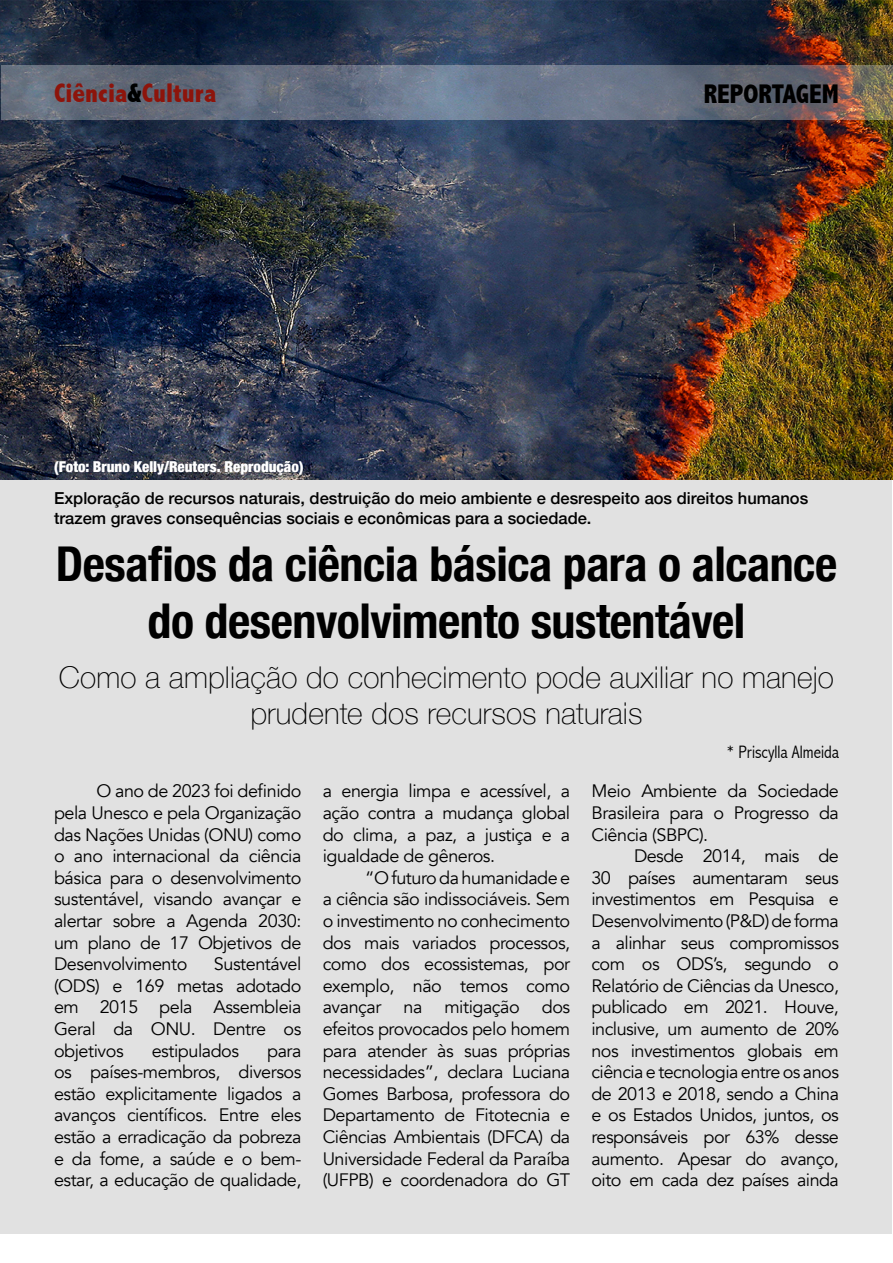
<style>
.page{position:relative;width:893px;height:1263px;background:#fff}
.page>*{position:absolute;margin:0;border:0;box-sizing:border-box;transform-origin:0 0}
.t1{font:700 condensed 48px/57.6px "Helvetica Neue";letter-spacing:-.01em;color:#000;text-align:center}
.t2{font:100 30px/36px "Helvetica Neue";letter-spacing:.005em;color:#000;text-align:center}
.t3{font:800 condensed 27px "Abadi";color:#8d140b}
.t4{font:800 condensed 27px "Abadi";color:#000}
.t5{font:18px/21.6px "Avenir";letter-spacing:-.025em;color:#000;text-align:justify}
.t6{font:300 condensed 18px "Abadi";color:#000}
.t7{font:500 16.5px/19.8px "Helvetica Neue";color:#000}
.t8{font:900 condensed 15px "Helvetica Neue";color:#fff}
.s1{color:#000}
</style>
<div class="page">
<div style="left:0;top:453px;width:892px;height:780px;background:#e1e1e1"></div>
<img style="left:0;top:0;width:893px;height:480px">
<svg style="left:1px;top:66px;width:892px;height:54px;background:#69707e"></svg>
<h3 class="t3" style="left:54px;top:77px;width:164px">Ciência<span class="s1">&amp;</span>Cultura</h3>
<h3 class="t4" style="left:704px;top:78px;width:137px">REPORTAGEM</h3>
<p class="t8" style="left:54px;top:454px;width:251px">(Foto: Bruno Kelly/Reuters. Reprodução)</p>
<p class="t7" style="left:54px;top:487px;width:756px">Exploração de recursos naturais, destruição do meio ambiente e desrespeito aos direitos humanos trazem graves consequências sociais e econômicas para a sociedade.</p>
<h1 class="t1" style="left:56px;top:531px;width:783px">Desafios da ciência básica para o alcance do desenvolvimento sustentável</h1>
<h2 class="t2" style="left:59px;top:658px;width:777px">Como a ampliação do conhecimento pode auxiliar no manejo prudente dos recursos naturais</h2>
<p class="t6" style="left:726px;top:742px;width:114px">* Priscylla Almeida</p>
<p class="t5" style="left:54px;top:781px;width:249px;text-indent:43px">O ano de 2023 foi definido pela Unesco e pela Organização das Nações Unidas (ONU) como o ano internacional da ciência básica para o desenvolvimento sustentável, visando avançar e alertar sobre a Agenda 2030: um plano de 17 Objetivos de Desenvolvimento</p>
<p class="t5" style="left:54px;top:953px;width:249px;text-indent:160px">Sustentável (ODS) e 169 metas adotado em 2015 pela Assembleia Geral da ONU. Dentre os objetivos</p>
<p class="t5" style="left:152px;top:1040px;width:89px">estipulados</p>
<p class="t5" style="left:54px;top:1040px;width:249px;text-indent:213px">para os países-membros, diversos estão explicitamente ligados a avanços científicos. Entre eles estão a erradicação da pobreza e da fome, a saúde e o bem&shy;estar, a educação de qualidade,</p>
<p class="t5" style="left:323px;top:781px;width:249px">a energia limpa e acessível, a ação contra a mudança global do clima, a paz, a justiça e a igualdade de gêneros.</p>
<p class="t5" style="left:323px;top:867px;width:249px;text-indent:43px">“O futuro da humanidade e a ciência são indissociáveis. Sem o investimento no conhecimento dos mais variados processos, como dos ecossistemas, por exemplo, não temos como avançar na mitigação dos efeitos provocados pelo homem para atender às suas próprias necessidades”, declara Luciana Gomes Barbosa, professora do Departamento de Fitotecnia e Ciências Ambientais (DFCA) da Universidade Federal da Paraíba (UFPB) e coordenadora do GT</p>
<p class="t5" style="left:591px;top:781px;width:249px">Meio Ambiente da Sociedade Brasileira para o Progresso da Ciência (SBPC).</p>
<p class="t5" style="left:591px;top:845px;width:249px;text-indent:43px">Desde 2014, mais de 30 países aumentaram seus investimentos em Pesquisa e Desenvolvimento (P&amp;D) de forma a alinhar seus compromissos com os ODS’s, segundo o Relatório de Ciências da Unesco, publicado em 2021. Houve, inclusive, um aumento de 20% nos investimentos globais em ciência e tecnologia entre os anos de 2013 e 2018, sendo a China e os Estados Unidos, juntos, os responsáveis por 63% desse aumento. Apesar do avanço, oito em cada dez países ainda</p>
</div>
